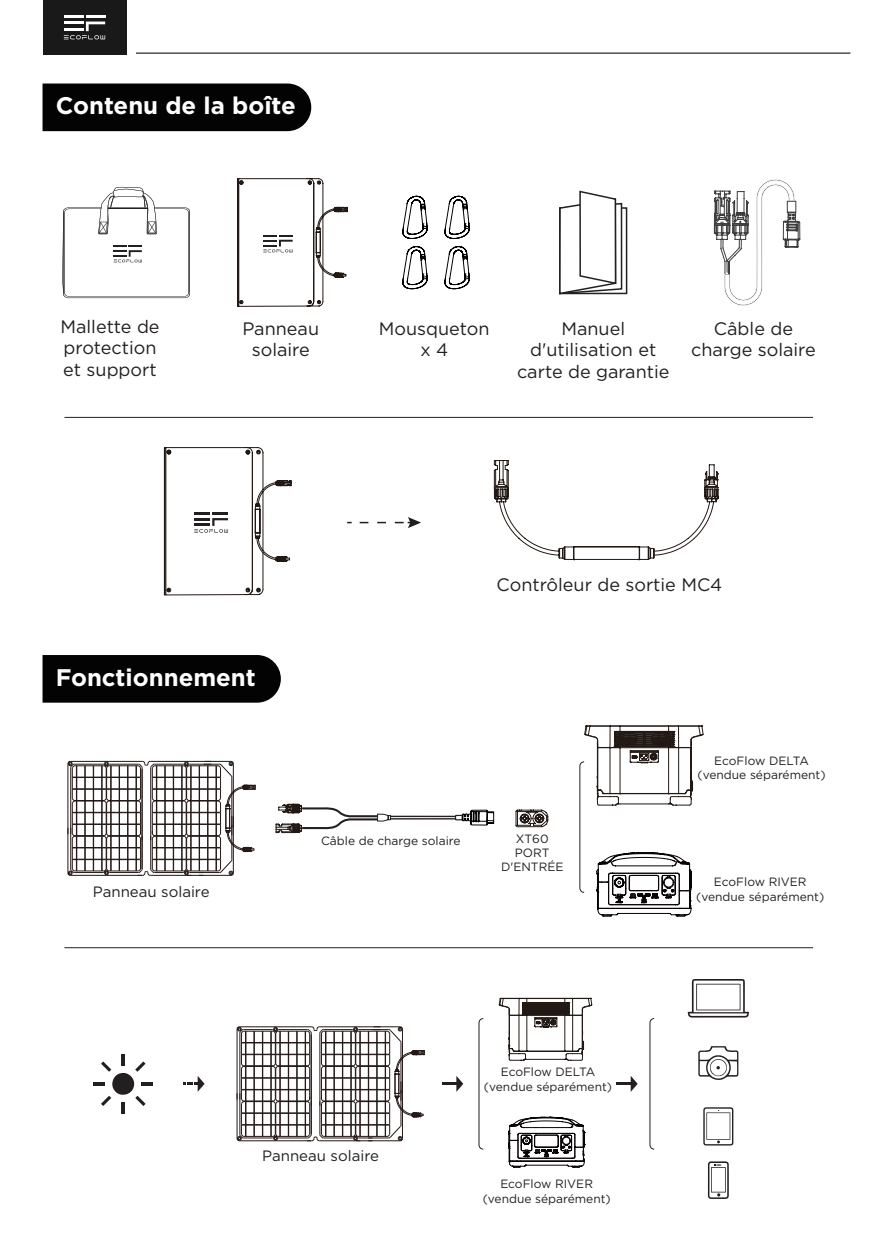
<style>
.page{position:relative;width:893px;height:1259px;background:#fff}
.page>*{position:absolute;margin:0;border:0;box-sizing:border-box;transform-origin:0 0}
.t1{font:700 24px "Gotham";color:#fff}
.t2{font:18px/21.6px "Gotham";color:#231f20;text-align:center}
.t3{font:15px "Gotham";color:#231f20}
.t4{font:12px/14.4px "Gotham";color:#231f20;text-align:center}
</style>
<div class="page">
<hr style="left:43px;top:52px;width:807px;height:2px;background:#4d4e50">
<div style="left:34px;top:38px;width:102px;height:32px;background:#fff"></div>
<div style="left:43px;top:0;width:84px;height:54px;background:#181918"></div>
<svg style="left:64px;top:15px;width:41px;height:25px"></svg>
<div style="left:43px;top:83px;width:268px;height:48px;background:#030303"></div>
<div style="left:43px;top:655px;width:238px;height:47px;background:#030303"></div>
<svg style="left:164px;top:447px;width:128px;height:149px"></svg>
<svg style="left:493px;top:460px;width:227px;height:101px"></svg>
<svg style="left:360px;top:517px;width:61px;height:11px"></svg>
<svg style="left:508px;top:1117px;width:77px;height:50px"></svg>
<hr style="left:70px;top:875px;width:72px;height:1px;background:#231815">
<hr style="left:150px;top:875px;width:81px;height:1px;background:#231815">
<hr style="left:70px;top:761px;width:72px;height:1px;background:#231815">
<hr style="left:150px;top:761px;width:81px;height:1px;background:#231815">
<hr style="left:187px;top:859px;width:34px;height:1px;background:#231815">
<hr style="left:188px;top:870px;width:31px;height:1px;background:#231815">
<hr style="left:187px;top:858px;width:34px;height:1px;background:#231815">
<hr style="left:187px;top:847px;width:34px;height:1px;background:#231815">
<hr style="left:187px;top:824px;width:34px;height:1px;background:#231815">
<hr style="left:188px;top:835px;width:31px;height:1px;background:#231815">
<hr style="left:187px;top:823px;width:34px;height:1px;background:#231815">
<hr style="left:187px;top:812px;width:34px;height:1px;background:#231815">
<hr style="left:187px;top:788px;width:34px;height:2px;background:#231815">
<hr style="left:188px;top:800px;width:31px;height:1px;background:#231815">
<hr style="left:187px;top:777px;width:34px;height:1px;background:#231815">
<hr style="left:188px;top:765px;width:31px;height:1px;background:#231815">
<hr style="left:187px;top:776px;width:34px;height:1px;background:#231815">
<hr style="left:107px;top:859px;width:34px;height:1px;background:#231815">
<hr style="left:108px;top:870px;width:31px;height:1px;background:#231815">
<hr style="left:107px;top:858px;width:34px;height:1px;background:#231815">
<hr style="left:107px;top:847px;width:34px;height:1px;background:#231815">
<hr style="left:107px;top:824px;width:34px;height:1px;background:#231815">
<hr style="left:108px;top:835px;width:31px;height:1px;background:#231815">
<hr style="left:107px;top:823px;width:34px;height:1px;background:#231815">
<hr style="left:107px;top:812px;width:34px;height:1px;background:#231815">
<hr style="left:107px;top:788px;width:34px;height:2px;background:#231815">
<hr style="left:108px;top:800px;width:31px;height:1px;background:#231815">
<hr style="left:107px;top:777px;width:34px;height:1px;background:#231815">
<hr style="left:108px;top:765px;width:31px;height:1px;background:#231815">
<hr style="left:107px;top:776px;width:34px;height:1px;background:#231815">
<svg style="left:127px;top:766px;width:1px;height:104px"></svg>
<svg style="left:119px;top:766px;width:1px;height:104px"></svg>
<hr style="left:189px;top:872px;width:31px;height:1px;background:#231815">
<hr style="left:189px;top:763px;width:31px;height:1px;background:#231815">
<hr style="left:109px;top:872px;width:30px;height:1px;background:#231815">
<hr style="left:109px;top:763px;width:30px;height:1px;background:#231815">
<svg style="left:199px;top:760px;width:57px;height:116px"></svg>
<svg style="left:67px;top:760px;width:45px;height:116px"></svg>
<svg style="left:136px;top:760px;width:56px;height:116px"></svg>
<svg style="left:275px;top:803px;width:219px;height:30px"></svg>
<svg style="left:515px;top:809px;width:34px;height:18px"></svg>
<svg style="left:579px;top:725px;width:125px;height:191px"></svg>
<hr style="left:64px;top:947px;width:749px;height:1px;background:#231f20">
<hr style="left:64px;top:417px;width:749px;height:1px;background:#231f20">
<svg style="left:93px;top:1054px;width:60px;height:59px"></svg>
<svg style="left:183px;top:1076px;width:22px;height:15px"></svg>
<svg style="left:456px;top:1076px;width:7px;height:15px"></svg>
<hr style="left:442px;top:1082px;width:14px;height:3px;background:#231f20">
<svg style="left:631px;top:1076px;width:7px;height:15px"></svg>
<hr style="left:616px;top:1082px;width:15px;height:3px;background:#231f20">
<hr style="left:239px;top:1140px;width:73px;height:1px;background:#231815">
<hr style="left:319px;top:1140px;width:81px;height:1px;background:#231815">
<hr style="left:239px;top:1026px;width:73px;height:1px;background:#231815">
<hr style="left:319px;top:1026px;width:81px;height:1px;background:#231815">
<hr style="left:357px;top:1136px;width:31px;height:1px;background:#231815">
<hr style="left:356px;top:1112px;width:34px;height:2px;background:#231815">
<hr style="left:356px;top:1124px;width:34px;height:1px;background:#231815">
<hr style="left:357px;top:1101px;width:31px;height:1px;background:#231815">
<hr style="left:357px;top:1100px;width:31px;height:1px;background:#231815">
<hr style="left:356px;top:1089px;width:34px;height:1px;background:#231815">
<hr style="left:357px;top:1066px;width:31px;height:1px;background:#231815">
<hr style="left:356px;top:1077px;width:34px;height:1px;background:#231815">
<hr style="left:356px;top:1054px;width:34px;height:1px;background:#231815">
<hr style="left:357px;top:1065px;width:31px;height:1px;background:#231815">
<hr style="left:356px;top:1053px;width:34px;height:1px;background:#231815">
<hr style="left:357px;top:1030px;width:31px;height:1px;background:#231815">
<hr style="left:356px;top:1042px;width:34px;height:1px;background:#231815">
<hr style="left:323px;top:1136px;width:31px;height:1px;background:#231815">
<hr style="left:321px;top:1112px;width:34px;height:2px;background:#231815">
<hr style="left:321px;top:1124px;width:34px;height:1px;background:#231815">
<hr style="left:323px;top:1101px;width:31px;height:1px;background:#231815">
<hr style="left:323px;top:1100px;width:31px;height:1px;background:#231815">
<hr style="left:321px;top:1089px;width:34px;height:1px;background:#231815">
<hr style="left:323px;top:1066px;width:31px;height:1px;background:#231815">
<hr style="left:321px;top:1077px;width:34px;height:1px;background:#231815">
<hr style="left:321px;top:1054px;width:34px;height:1px;background:#231815">
<hr style="left:323px;top:1065px;width:31px;height:1px;background:#231815">
<hr style="left:321px;top:1053px;width:34px;height:1px;background:#231815">
<hr style="left:323px;top:1030px;width:31px;height:1px;background:#231815">
<hr style="left:321px;top:1042px;width:34px;height:1px;background:#231815">
<svg style="left:342px;top:1031px;width:1px;height:105px"></svg>
<svg style="left:333px;top:1031px;width:2px;height:105px"></svg>
<hr style="left:243px;top:1136px;width:31px;height:1px;background:#231815">
<hr style="left:241px;top:1112px;width:34px;height:2px;background:#231815">
<hr style="left:241px;top:1124px;width:34px;height:1px;background:#231815">
<hr style="left:243px;top:1101px;width:31px;height:1px;background:#231815">
<hr style="left:243px;top:1100px;width:31px;height:1px;background:#231815">
<hr style="left:241px;top:1089px;width:34px;height:1px;background:#231815">
<hr style="left:243px;top:1066px;width:31px;height:1px;background:#231815">
<hr style="left:241px;top:1077px;width:34px;height:1px;background:#231815">
<hr style="left:241px;top:1054px;width:34px;height:1px;background:#231815">
<hr style="left:243px;top:1065px;width:31px;height:1px;background:#231815">
<hr style="left:241px;top:1053px;width:34px;height:1px;background:#231815">
<hr style="left:243px;top:1030px;width:31px;height:1px;background:#231815">
<hr style="left:241px;top:1042px;width:34px;height:1px;background:#231815">
<svg style="left:262px;top:1031px;width:1px;height:105px"></svg>
<svg style="left:253px;top:1031px;width:2px;height:105px"></svg>
<hr style="left:323px;top:1137px;width:30px;height:1px;background:#231815">
<hr style="left:359px;top:1137px;width:30px;height:1px;background:#231815">
<hr style="left:323px;top:1029px;width:30px;height:1px;background:#231815">
<hr style="left:359px;top:1029px;width:30px;height:1px;background:#231815">
<hr style="left:243px;top:1137px;width:30px;height:1px;background:#231815">
<hr style="left:243px;top:1029px;width:30px;height:1px;background:#231815">
<svg style="left:368px;top:1026px;width:57px;height:115px"></svg>
<svg style="left:236px;top:1026px;width:10px;height:115px"></svg>
<svg style="left:350px;top:1026px;width:11px;height:115px"></svg>
<svg style="left:270px;top:1026px;width:56px;height:115px"></svg>
<svg style="left:499px;top:997px;width:93px;height:63px"></svg>
<svg style="left:478px;top:1018px;width:6px;height:132px"></svg>
<svg style="left:649px;top:1018px;width:6px;height:132px"></svg>
<svg style="left:708px;top:1161px;width:21px;height:38px"></svg>
<svg style="left:688px;top:979px;width:61px;height:38px"></svg>
<svg style="left:703px;top:1107px;width:30px;height:38px"></svg>
<svg style="left:698px;top:1046px;width:40px;height:34px"></svg>
<div style="left:559px;top:207px;width:68px;height:87px;border:2px solid #231f20"></div>
<svg style="left:559px;top:190px;width:64px;height:105px"></svg>
<svg style="left:62px;top:187px;width:128px;height:111px"></svg>
<svg style="left:237px;top:178px;width:111px;height:129px"></svg>
<svg style="left:402px;top:246px;width:26px;height:44px"></svg>
<svg style="left:402px;top:195px;width:26px;height:44px"></svg>
<svg style="left:444px;top:195px;width:26px;height:44px"></svg>
<svg style="left:444px;top:246px;width:26px;height:44px"></svg>
<svg style="left:713px;top:179px;width:88px;height:127px"></svg>
<h1 class="t1" style="left:56px;top:94px;width:242px">Contenu de la boîte</h1>
<h2 class="t2" style="left:60px;top:316px;width:101px;text-align:left">Mallette de protection et support</h2>
<h2 class="t2" style="left:242px;top:317px;width:78px">Panneau solaire</h2>
<h2 class="t2" style="left:379px;top:317px;width:112px">Mousqueton x 4</h2>
<h2 class="t2" style="left:691px;top:317px;width:126px">Câble de charge solaire</h2>
<h2 class="t2" style="left:517px;top:317px;width:154px">Manuel d'utilisation et carte de garantie</h2>
<h2 class="t2" style="left:497px;top:574px;width:227px">Contrôleur de sortie MC4</h2>
<h1 class="t1" style="left:56px;top:666px;width:202px">Fonctionnement</h1>
<p class="t3" style="left:93px;top:883px;width:118px">Panneau solaire</p>
<p class="t4" style="left:321px;top:833px;width:141px">Câble de charge solaire</p>
<p class="t4" style="left:501px;top:831px;width:64px">XT60<br>PORT<br>D'ENTRÉE</p>
<p class="t3" style="left:262px;top:1147px;width:118px">Panneau solaire</p>
<p class="t4" style="left:484px;top:1065px;width:130px">EcoFlow DELTA (vendue séparément)</p>
<p class="t4" style="left:483px;top:1176px;width:130px">EcoFlow RIVER (vendue séparément)</p>
<p class="t4" style="left:697px;top:753px;width:130px">EcoFlow DELTA (vendue séparément)</p>
<p class="t4" style="left:696px;top:875px;width:130px">EcoFlow RIVER (vendue séparément)</p>
</div>
